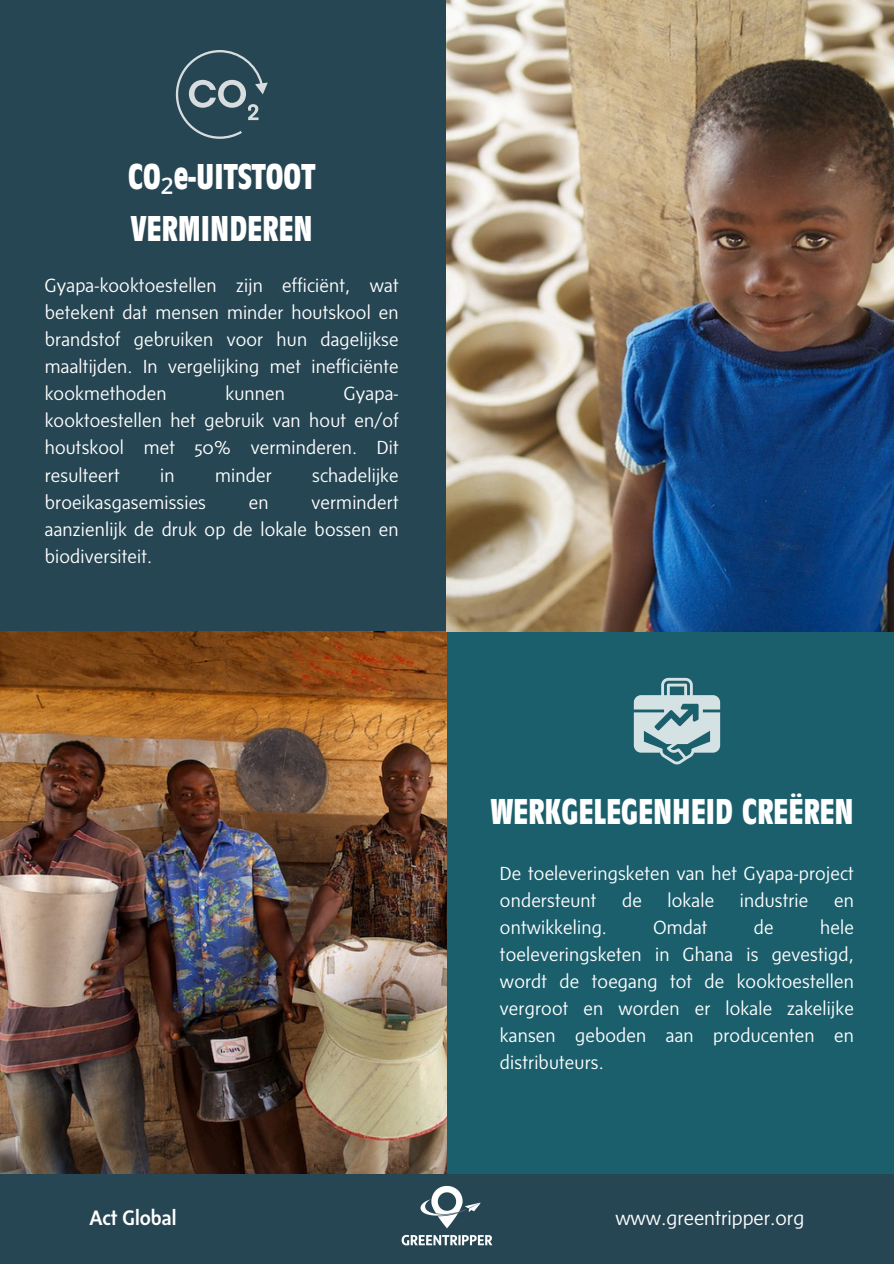
<style>
.page{position:relative;width:894px;height:1264px;background:#fff}
.page>*{position:absolute;margin:0;border:0;box-sizing:border-box;transform-origin:0 0}
.t1{font:37.5px/51.8px "Antique Oli TOT Bol Con";color:#fff}
.t2{font:300 21px "Sense";color:#fff}
.t3{font:500 21px "Sense";color:#fff}
.t4{font:300 19.5px/27px "Sense";letter-spacing:.01em;color:#fff;text-align:justify}
.s1{font-family:"Noto Sans"}
</style>
<div class="page">
<div style="left:0;top:0;width:893px;height:1263px;background:#264653"></div>
<div style="left:446px;top:631px;width:447px;height:632px;background:#1b5f6d"></div>
<img style="left:0;top:631px;width:447px;height:543px">
<img style="left:446px;top:0;width:447px;height:631px">
<svg style="left:176px;top:50px;width:92px;height:89px"></svg>
<div style="left:0;top:1174px;width:893px;height:89px;background:#264653"></div>
<img style="left:375px;top:1168px;width:118px;height:78px">
<svg style="left:633px;top:678px;width:87px;height:86px"></svg>
<p class="t1" style="left:128px;top:152px;width:188px">CO<span class="s1">₂</span>e-UITSTOOT<br>VERMINDEREN</p>
<p class="t4" style="left:45px;top:274px;width:355px">Gyapa-kooktoestellen zijn efficiënt, wat betekent dat mensen minder houtskool en brandstof gebruiken voor hun dagelijkse maaltijden. In vergelijking met inefficiënte kookmethoden</p>
<p class="t4" style="left:225px;top:382px;width:61px">kunnen</p>
<p class="t4" style="left:45px;top:382px;width:355px;text-indent:299px">Gyapa&shy;kooktoestellen het gebruik van hout en/of houtskool met 50% verminderen. Dit resulteert</p>
<p class="t4" style="left:160px;top:463px;width:16px">in</p>
<p class="t4" style="left:215px;top:463px;width:58px">minder</p>
<p class="t4" style="left:312px;top:463px;width:88px">schadelijke</p>
<p class="t4" style="left:45px;top:490px;width:163px">broeikasgasemissies</p>
<p class="t4" style="left:249px;top:490px;width:21px">en</p>
<p class="t4" style="left:45px;top:490px;width:355px;text-indent:266px">vermindert aanzienlijk de druk op de lokale bossen en biodiversiteit.</p>
<h1 class="t1" style="left:490px;top:787px;width:364px">WERKGELEGENHEID CREËREN</h1>
<p class="t4" style="left:500px;top:860px;width:355px">De toeleveringsketen van het Gyapa-project ondersteunt</p>
<p class="t4" style="left:622px;top:887px;width:21px">de</p>
<p class="t4" style="left:667px;top:887px;width:48px">lokale</p>
<p class="t4" style="left:739px;top:887px;width:70px">industrie</p>
<p class="t4" style="left:833px;top:887px;width:21px">en</p>
<p class="t4" style="left:500px;top:914px;width:355px;text-indent:320px">hele toeleveringsketen in Ghana is gevestigd, wordt de toegang tot de kooktoestellen vergroot en worden er lokale zakelijke kansen geboden aan producenten en distributeurs.</p>
<p class="t4" style="left:500px;top:914px;width:108px">ontwikkeling.</p>
<p class="t4" style="left:653px;top:914px;width:55px">Omdat</p>
<p class="t4" style="left:753px;top:914px;width:21px">de</p>
<h2 class="t3" style="left:89px;top:1209px;width:88px">Act Global</h2>
<p class="t2" style="left:615px;top:1209px;width:190px">www.greentripper.org</p>
</div>
